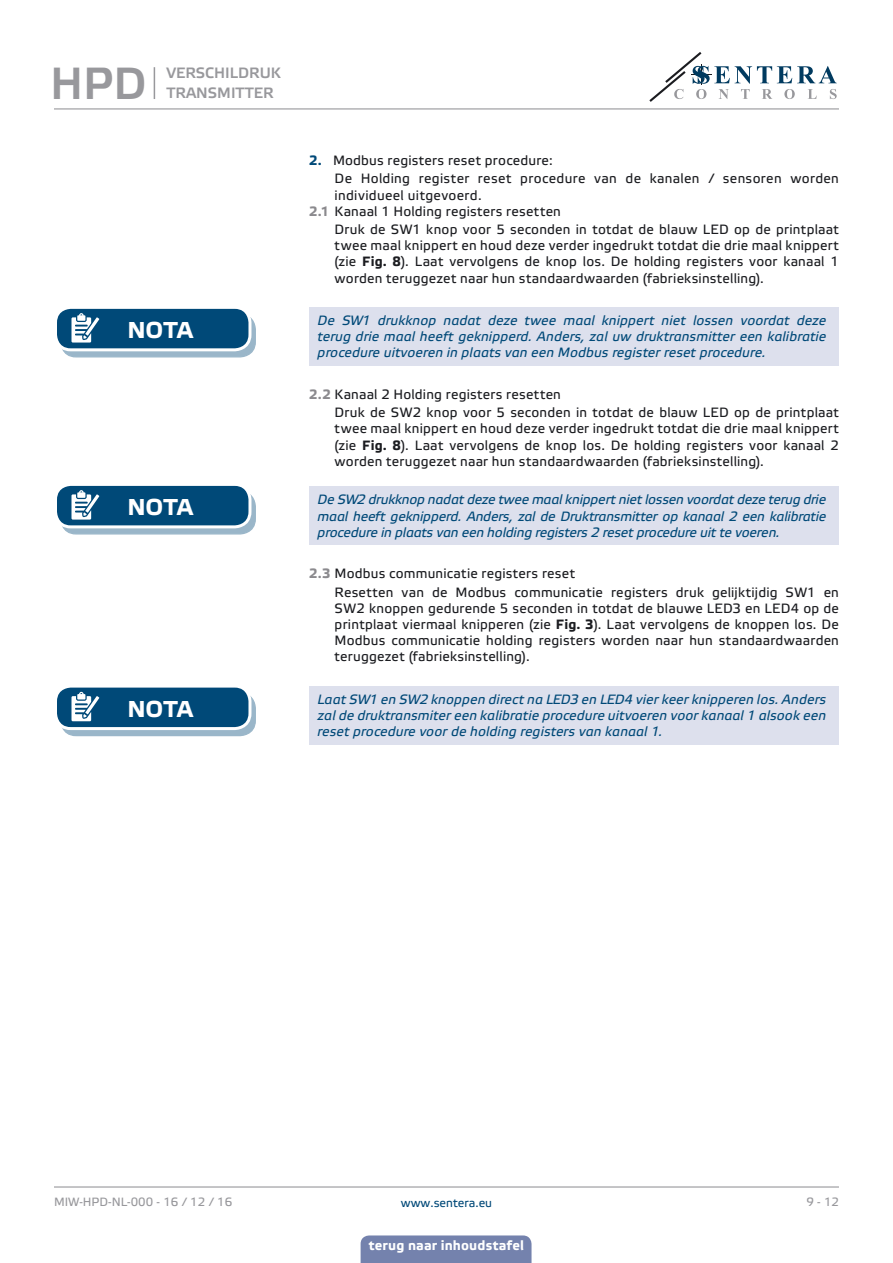
<style>
.page{position:relative;width:893px;height:1263px;background:#fff}
.page>*{position:absolute;margin:0;border:0;box-sizing:border-box;transform-origin:0 0}
.t1{font:45px "Etelka Medium Pro";color:#98989c}
.t2{font:700 22.95px "Etelka Text Pro";letter-spacing:-.005em;color:#fff}
.t3{font:15px "Etelka Medium Pro";color:#98989c}
.t4{font:13.5px/16.2px "Etelka Text Pro";letter-spacing:.015em;color:#1b1c20}
.t5{font:italic 13.5px/16.2px "Etelka Text Pro";color:#004978;text-align:justify}
.t6{font:700 13.5px "Etelka Text Pro";letter-spacing:.01em;color:#fff}
.t7{font:12px "Etelka Text Pro";color:#98989c}
.t8{font:12px "Etelka Text Pro";color:#004978}
.s1{font-weight:700;color:#004978}
.s2{font-weight:700;color:#8b8a8e}
.s3{font-weight:700}
</style>
<div class="page">
<hr style="left:54px;top:108px;width:785px;height:1px;background:#98989c">
<hr style="left:54px;top:1186px;width:785px;height:1px;background:#98989c">
<svg style="left:649px;top:52px;width:188px;height:50px"></svg>
<div style="left:361px;top:1235px;width:170px;height:28px;background:#7482ad"></div>
<svg style="left:61px;top:314px;width:194px;height:43px"></svg>
<div style="left:60px;top:314px;width:196px;height:43px;border:1px solid #004978;border-radius:15px"></div>
<div style="left:56px;top:307px;width:194px;height:43px;background:#004978;border-radius:15px"></div>
<div style="left:54px;top:306px;width:197px;height:45px;border:3px solid #fff;border-radius:15px"></div>
<svg style="left:71px;top:313px;width:34px;height:38px"></svg>
<div style="left:309px;top:307px;width:530px;height:59px;background:#dde0ed"></div>
<svg style="left:61px;top:491px;width:194px;height:43px"></svg>
<div style="left:60px;top:491px;width:196px;height:43px;border:1px solid #004978;border-radius:15px"></div>
<div style="left:56px;top:484px;width:194px;height:43px;background:#004978;border-radius:15px"></div>
<div style="left:54px;top:483px;width:197px;height:45px;border:3px solid #fff;border-radius:15px"></div>
<svg style="left:71px;top:490px;width:34px;height:38px"></svg>
<div style="left:309px;top:486px;width:530px;height:59px;background:#dde0ed"></div>
<div style="left:61px;top:693px;width:194px;height:43px;background:#9ab6c9;border-radius:15px"></div>
<div style="left:60px;top:692px;width:196px;height:44px;border:1px solid #004978;border-radius:15px"></div>
<div style="left:56px;top:686px;width:194px;height:42px;background:#004978;border-radius:15px"></div>
<div style="left:54px;top:685px;width:197px;height:45px;border:3px solid #fff;border-radius:15px"></div>
<svg style="left:71px;top:692px;width:34px;height:37px"></svg>
<div style="left:309px;top:686px;width:530px;height:58px;background:#dde0ed"></div>
<hr style="left:154px;top:67px;width:1px;height:32px;background:#98989c">
<h1 class="t1" style="left:50px;top:59px;width:98px">HPD</h1>
<p class="t3" style="left:166px;top:65px;width:116px">VERSCHILDRUK</p>
<p class="t3" style="left:166px;top:84px;width:109px">TRANSMITTER</p>
<p class="t4" style="left:335px;top:152px;width:506px;line-height:18.3px;text-indent:-26px"><span class="s1">2.</span> Modbus registers reset procedure:<br>De Holding register reset procedure van de kanalen / sensoren worden</p>
<p class="t4" style="left:309px;top:188px;width:253px;text-indent:26px">individueel uitgevoerd.<br><span class="s2">2.1</span> Kanaal 1 Holding registers resetten</p>
<p class="t4" style="left:335px;top:222px;width:506px;text-align:justify">Druk de SW1 knop voor 5 seconden in totdat de blauw LED op de printplaat twee maal knippert en houd deze verder ingedrukt totdat die drie maal knippert (zie <span class="s3">Fig. 8</span>). Laat vervolgens de knop los. De holding registers voor kanaal 1 worden teruggezet naar hun standaardwaarden (fabrieksinstelling).</p>
<h2 class="t2" style="left:127px;top:317px;width:67px">NOTA</h2>
<p class="t5" style="left:318px;top:313px;width:510px">De SW1 drukknop nadat deze twee maal knippert niet lossen voordat deze terug drie maal heeft geknipperd. Anders, zal uw druktransmitter een kalibratie procedure uitvoeren in plaats van een Modbus register reset procedure.</p>
<p class="t4" style="left:335px;top:386px;width:506px;line-height:18.3px;text-indent:-26px"><span class="s2">2.2</span> Kanaal 2 Holding registers resetten<br>Druk de SW2 knop voor 5 seconden in totdat de blauw LED op de printplaat</p>
<p class="t4" style="left:335px;top:421px;width:506px;text-align:justify">twee maal knippert en houd deze verder ingedrukt totdat die drie maal knippert (zie <span class="s3">Fig. 8</span>). Laat vervolgens de knop los. De holding registers voor kanaal 2 worden teruggezet naar hun standaardwaarden (fabrieksinstelling).</p>
<h2 class="t2" style="left:127px;top:494px;width:67px">NOTA</h2>
<p class="t5" style="left:318px;top:492px;width:510px">De SW2 drukknop nadat deze twee maal knippert niet lossen voordat deze terug drie maal heeft geknipperd. Anders, zal de Druktransmitter op kanaal 2 een kalibratie procedure in plaats van een holding registers 2 reset procedure uit te voeren.</p>
<p class="t4" style="left:335px;top:565px;width:506px;line-height:18.3px;text-indent:-26px"><span class="s2">2.3</span> Modbus communicatie registers reset<br>Resetten van de Modbus communicatie registers druk gelijktijdig SW1 en</p>
<p class="t4" style="left:335px;top:601px;width:506px;text-align:justify">SW2 knoppen gedurende 5 seconden in totdat de blauwe LED3 en LED4 op de printplaat viermaal knipperen (zie <span class="s3">Fig. 3</span>). Laat vervolgens de knoppen los. De Modbus communicatie holding registers worden naar hun standaardwaarden teruggezet (fabrieksinstelling).</p>
<h2 class="t2" style="left:127px;top:696px;width:67px">NOTA</h2>
<p class="t5" style="left:318px;top:692px;width:510px">Laat SW1 en SW2 knoppen direct na LED3 en LED4 vier keer knipperen los. Anders zal de druktransmiter een kalibratie procedure uitvoeren voor kanaal 1 alsook een reset procedure voor de holding registers van kanaal 1.</p>
<p class="t7" style="left:54px;top:1195px;width:180px">MIW-HPD-NL-000 - 16 / 12 / 16</p>
<p class="t8" style="left:401px;top:1196px;width:93px">www.sentera.eu</p>
<p class="t7" style="left:806px;top:1195px;width:34px">9 - 12</p>
<p class="t6" style="left:369px;top:1238px;width:157px">terug naar inhoudstafel</p>
</div>
